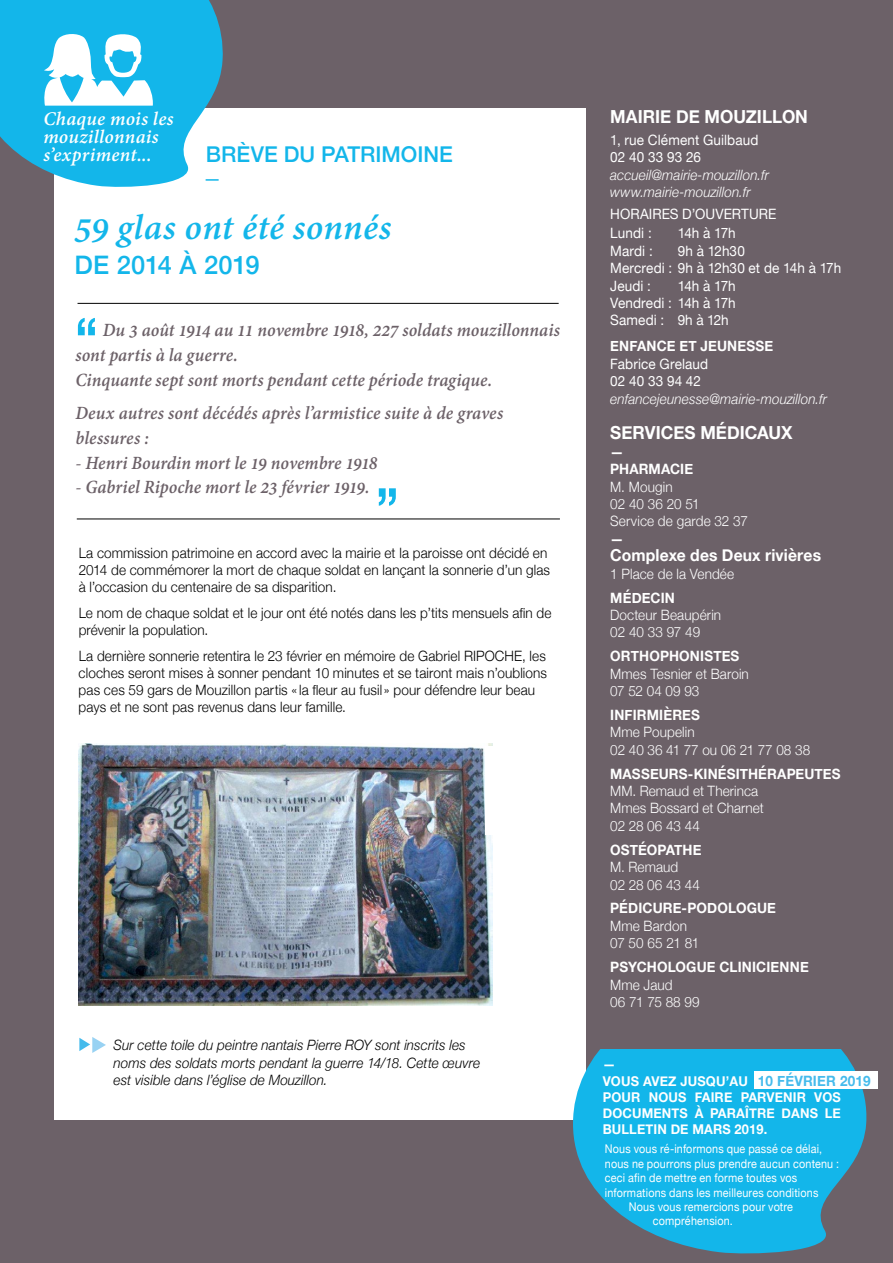
<style>
.page{position:relative;width:893px;height:1263px;background:#6c6168}
.page>*{position:absolute;margin:0;border:0;box-sizing:border-box;transform-origin:0 0}
.t1{font:italic 700 39px "Adobe Devanagari";letter-spacing:.005em;color:#13b6ea}
.t2{font:italic 700 31.5px "Adobe Devanagari";color:#13b6ea;scale:.89 1}
.t3{font:500 25.5px "Helvetica Neue";letter-spacing:-.005em;color:#13b6ea}
.t4{font:500 21.75px "Helvetica Neue";color:#13b6ea}
.t5{font:italic 700 21px/18px "Adobe Devanagari";letter-spacing:.015em;color:#fff}
.t6{font:italic 700 20.25px/24.8px "Adobe Devanagari";color:#6c6168;scale:.95 1}
.t7{font:700 18px "Helvetica Neue";color:#fff;scale:.95 1}
.t8{font:700 16.5px "Helvetica Neue";color:#fff;scale:.95 1}
.t9{font:300 14.25px/17.1px "Helvetica Neue";letter-spacing:.01em;color:#000;scale:.95 1}
.t10{font:300 14.25px/17.4px "Helvetica Neue";letter-spacing:.005em;color:#fff;scale:.95 1}
.t11{font:14.25px/17.4px "Helvetica Neue";letter-spacing:.005em;color:#fff;scale:.95 1}
.t12{font:italic 300 14.25px/17.1px "Helvetica Neue";letter-spacing:.01em;color:#000;scale:.95 1}
.t13{font:700 14.25px/17.4px "Helvetica Neue";letter-spacing:.01em;color:#fff;scale:.95 1}
.t14{font:italic 300 14.25px/17.4px "Helvetica Neue";letter-spacing:.01em;color:#fff;scale:.95 1}
.t15{font:700 13.5px/16.2px "Helvetica Neue";letter-spacing:.01em;color:#fff;scale:.95 1}
.t16{font:12px "Helvetica Neue";letter-spacing:.015em;color:#fff;scale:.9 1}
.s1{font-weight:400}
.s2{font-size:14.25px;color:#45bbec}
</style>
<div class="page">
<div style="left:54px;top:108px;width:532px;height:1112px;background:#fff"></div>
<svg style="left:0;top:0;width:223px;height:187px;background:#43bfe7"></svg>
<div style="left:0;top:1121px;width:591px;height:142px;background:#6c6168"></div>
<svg style="left:573px;top:1049px;width:298px;height:205px;fill:#13b6ea"></svg>
<div style="left:754px;top:1071px;width:123px;height:17px;background:#fff"></div>
<svg style="left:78px;top:318px;width:17px;height:17px"></svg>
<svg style="left:379px;top:488px;width:17px;height:18px"></svg>
<hr style="left:78px;top:303px;width:481px;height:1px;background:#000">
<hr style="left:77px;top:519px;width:483px;height:1px;background:#000">
<svg style="left:79px;top:1037px;width:27px;height:16px"></svg>
<img style="left:78px;top:744px;width:414px;height:261px">
<div style="left:486px;top:746px;width:19px;height:88px;background:#fff"></div>
<h3 class="t5" style="left:43px;top:112px;width:132px">Chaque mois les mouzillonnais s’expriment...</h3>
<h3 class="t4" style="left:206px;top:136px;width:248px">BRÈVE DU PATRIMOINE</h3>
<h2 class="t2" style="left:206px;top:149px;width:16px">_</h2>
<h1 class="t1" style="left:74px;top:205px;width:319px">59 glas ont été sonnés</h1>
<h3 class="t3" style="left:74px;top:245px;width:187px">DE 2014 À 2019</h3>
<h3 class="t6" style="left:75px;top:320px;width:512px;text-indent:27px">Du 3 août 1914 au 11 novembre 1918, 227 soldats mouzillonnais sont partis à la guerre.<br>Cinquante sept sont morts pendant cette période tragique.</h3>
<h3 class="t6" style="left:75px;top:403px;width:452px">Deux autres sont décédés après l’armistice suite à de graves blessures :</h3>
<h3 class="t6" style="left:75px;top:452px;width:320px"><span class="s1">-</span> Henri Bourdin mort le 19 novembre 1918</h3>
<h3 class="t6" style="left:75px;top:477px;width:311px"><span class="s1">-</span> Gabriel Ripoche mort le 23 février 1919.</h3>
<p class="t9" style="left:79px;top:543px;width:498px">La commission patrimoine en accord avec la mairie et la paroisse ont décidé en<br>2014 de commémorer la mort de chaque soldat en lançant la sonnerie d’un glas à l’occasion du centenaire de sa disparition.</p>
<p class="t9" style="left:79px;top:603px;width:499px">Le nom de chaque soldat et le jour ont été notés dans les p’tits mensuels afin de prévenir la population.</p>
<p class="t9" style="left:79px;top:646px;width:495px">La dernière sonnerie retentira le 23 février en mémoire de Gabriel RIPOCHE, les cloches seront mises à sonner pendant 10 minutes et se tairont mais n’oublions pas ces 59 gars de Mouzillon partis « la fleur au fusil » pour défendre leur beau pays et ne sont pas revenus dans leur famille.</p>
<p class="t12" style="left:114px;top:1036px;width:387px">Sur cette toile du peintre nantais Pierre ROY sont inscrits les noms des soldats morts pendant la guerre 14/18. Cette œuvre est visible dans l’église de Mouzillon.</p>
<p class="t7" style="left:610px;top:102px;width:210px">MAIRIE DE MOUZILLON</p>
<p class="t11" style="left:610px;top:132px;width:158px">1, rue Clément Guilbaud<br>02 40 33 93 26</p>
<p class="t14" style="left:610px;top:165px;width:169px">accueil@mairie-mouzillon.fr www.mairie-mouzillon.fr</p>
<p class="t11" style="left:610px;top:205px;width:177px;line-height:19.5px">HORAIRES D’OUVERTURE<br>Lundi :</p>
<p class="t11" style="left:678px;top:225px;width:63px">14h à 17h</p>
<p class="t11" style="left:610px;top:243px;width:245px;text-indent:67px">9h à 12h30<br>Mercredi : 9h à 12h30 et de 14h à 17h<br>Jeudi :</p>
<p class="t11" style="left:610px;top:243px;width:46px">Mardi :</p>
<p class="t11" style="left:610px;top:278px;width:134px;text-align:justify;text-indent:67px">14h à 17h Vendredi : 14h à 17h Samedi : 9h à 12h</p>
<p class="t13" style="left:610px;top:338px;width:40px">EN FANCE</p>
<p class="t13" style="left:679px;top:338px;width:33px">ET JEUNESSE</p>
<p class="t11" style="left:610px;top:356px;width:105px">Fabrice Grelaud<br>02 40 33 94 42</p>
<p class="t14" style="left:610px;top:389px;width:230px">enfancejeunesse@mairie-mouzillon.fr</p>
<p class="t7" style="left:610px;top:419px;width:194px">SERVICES MÉDICAUX</p>
<p class="t13" style="left:610px;top:443px;width:31px">—<br>PHARMACIE</p>
<p class="t10" style="left:610px;top:477px;width:146px">M. Mougin<br>02 40 36 20 51<br>Service de garde 32 37</p>
<p class="t13" style="left:610px;top:530px;width:16px">—</p>
<p class="t8" style="left:610px;top:542px;width:224px">COMPLEXE DES DEUX RIVIÈRES</p>
<p class="t10" style="left:610px;top:564px;width:132px">1 Place de la Vendée</p>
<p class="t13" style="left:610px;top:589px;width:11px">MÉDECIN</p>
<p class="t10" style="left:610px;top:605px;width:118px">Docteur Beaupérin<br>02 40 33 97 49</p>
<p class="t13" style="left:610px;top:648px;width:11px">ORT</p>
<p class="t13" style="left:639px;top:648px;width:53px">HOPHONISTES</p>
<p class="t10" style="left:610px;top:664px;width:147px">Mmes Tesnier et Baroin<br>07 52 04 09 93</p>
<p class="t13" style="left:610px;top:706px;width:33px">INFIRMI</p>
<p class="t13" style="left:663px;top:706px;width:20px">ÈRES</p>
<p class="t10" style="left:610px;top:722px;width:212px">Mme Poupelin<br>02 40 36 41 77 ou 06 21 77 08 38</p>
<p class="t13" style="left:610px;top:765px;width:12px">MASSEURS</p>
<p class="t13" style="left:688px;top:765px;width:26px">-KINÉSIT</p>
<p class="t13" style="left:748px;top:765px;width:22px">HÉRAPEUTES</p>
<p class="t10" style="left:610px;top:781px;width:163px">MM . Remaud et Therinca<br>Mmes Bossard et Charnet<br>02 28 06 43 44</p>
<p class="t13" style="left:610px;top:841px;width:98px">OSTÉOPATHE</p>
<p class="t10" style="left:610px;top:857px;width:96px">M. Remaud<br>02 28 06 43 44</p>
<p class="t13" style="left:610px;top:900px;width:11px">PÉDICURE</p>
<p class="t13" style="left:682px;top:900px;width:18px">-PODOLO</p>
<p class="t13" style="left:747px;top:900px;width:22px">GUE</p>
<p class="t10" style="left:610px;top:916px;width:95px">Mme Bardon<br>07 50 65 21 81</p>
<p class="t13" style="left:610px;top:959px;width:61px">PSYCHOLO</p>
<p class="t13" style="left:686px;top:959px;width:45px">GUE CLINICIENNE</p>
<p class="t10" style="left:610px;top:975px;width:96px">Mme Jaud<br>06 71 75 88 99</p>
<p class="t15" style="left:603px;top:1057px;width:283px">—<br>VOUS AVEZ JUSQU’AU <span class="s2">10 FÉVRIER 2019<br></span>POUR NOUS FAIRE PARVENIR VOS<br>DOCUMENTS À PARAÎTRE DANS LE<br>BULLETIN DE MARS 2019.</p>
<p class="t16" style="left:605px;top:1140px;width:243px">Nous vous ré-informons que passé ce délai,</p>
<p class="t16" style="left:605px;top:1155px;width:262px">nous ne pourrons plus prendre aucun contenu :</p>
<p class="t16" style="left:605px;top:1169px;width:215px">ceci afin de mettre en forme toutes vos</p>
<p class="t16" style="left:605px;top:1184px;width:239px">informations dans les meilleures conditions</p>
<p class="t16" style="left:629px;top:1198px;width:184px">Nous vous remercions pour votre</p>
<p class="t16" style="left:653px;top:1212px;width:90px">compréhension.</p>
</div>
